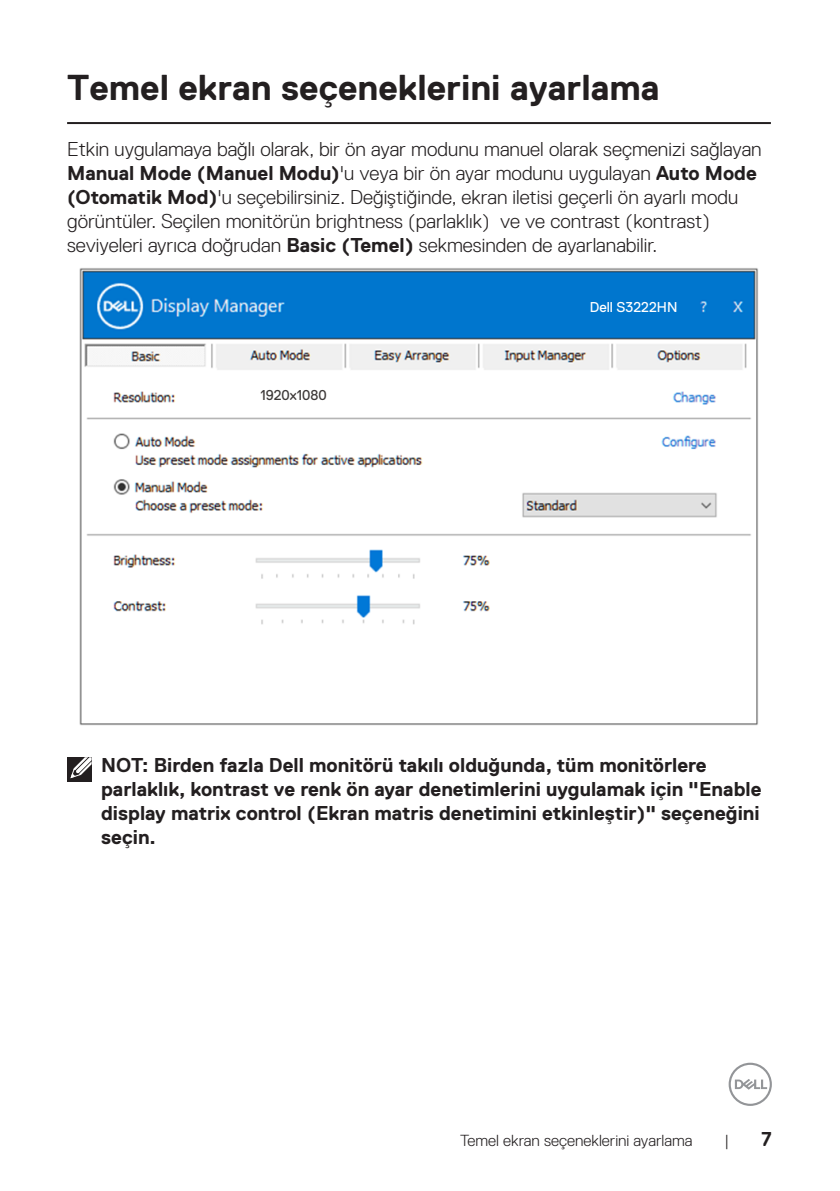
<style>
.page{position:relative;width:840px;height:1191px;background:#fff}
.page>*{position:absolute;margin:0;border:0;box-sizing:border-box;transform-origin:0 0}
.Head_1{font:700 36px "Dell Replica";color:#231f20}
.Paragraph{font:300 20px/24px "Dell Replica";color:#231f20}
.Note{font:700 20px/24px "Dell Replica";color:#231f20}
.t1{font:300 16px "Dell Replica";color:#231f20}
.t2{font:14.2px "Dell Replica";color:#fff}
.t3{font:14.2px "Dell Replica";color:#3e3a39}
.s1{font-weight:700}
</style>
<div class="page">
<svg style="left:728px;top:1062px;width:43px;height:44px"></svg>
<hr style="left:67px;top:122px;width:703px;height:2px;background:#231f20">
<img style="left:79px;top:268px;width:679px;height:458px">
<div style="left:257px;top:385px;width:74px;height:18px;background:#fff"></div>
<div style="left:579px;top:296px;width:109px;height:23px;background:#0076ce"></div>
<div style="left:67px;top:757px;width:24px;height:24px;background:#231f20"></div>
<svg style="left:70px;top:757px;width:22px;height:22px"></svg>
<p class="Head_1" style="left:67px;top:67px;width:593px">Temel ekran seçeneklerini ayarlama</p>
<p class="Paragraph" style="left:67px;top:137px;width:695px">Etkin uygulamaya bağlı olarak, bir ön ayar modunu manuel olarak seçmenizi sağlayan <span class="s1">Manual Mode (Manuel Modu)</span>'u veya bir ön ayar modunu uygulayan <span class="s1">Auto Mode (Otomatik Mod)</span>'u seçebilirsiniz. Değiştiğinde, ekran iletisi geçerli ön ayarlı modu görüntüler. Seçilen monitörün brightness (parlaklık) ve ve contrast (kontrast) seviyeleri ayrıca doğrudan <span class="s1">Basic (Temel)</span> sekmesinden de ayarlanabilir.</p>
<p class="t3" style="left:260px;top:387px;width:68px">1920x1080</p>
<p class="t2" style="left:589px;top:299px;width:89px">Dell S3222HN</p>
<p class="Note" style="left:101px;top:753px;width:661px">NOT: Birden fazla Dell monitörü takılı olduğunda, tüm monitörlere parlaklık, kontrast ve renk ön ayar denetimlerini uygulamak için "Enable display matrix control (Ekran matris denetimini etkinleştir)" seçeneğini seçin.</p>
<p class="t1" style="left:460px;top:1131px;width:233px">Temel ekran seçeneklerini ayarlama</p>
<p class="t1" style="left:724px;top:1131px;width:6px">|</p>
<p class="Note" style="left:760px;top:1126px;width:12px">7</p>
</div>
